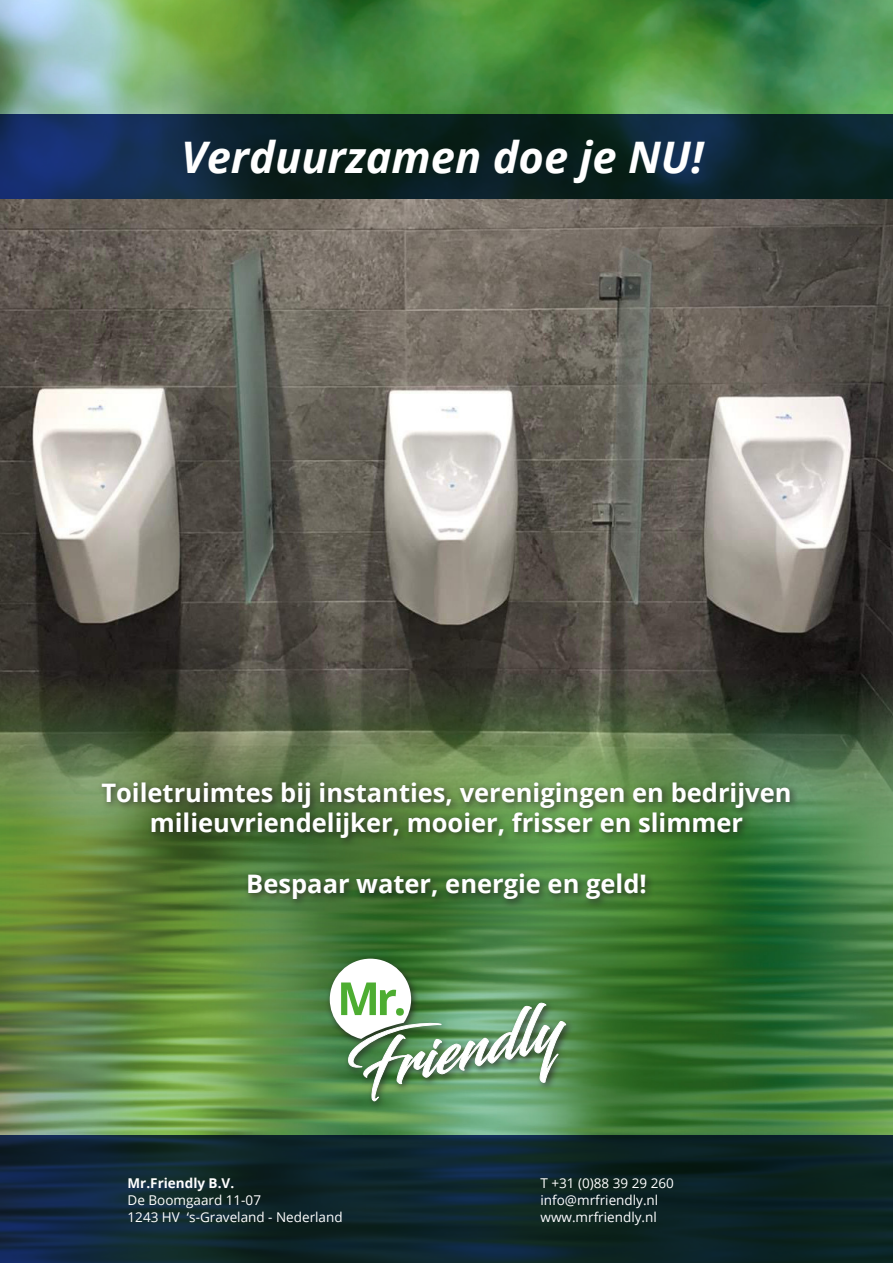
<style>
.page{position:relative;width:893px;height:1263px;background:#fff}
.page>*{position:absolute;margin:0;border:0;box-sizing:border-box;transform-origin:0 0}
.t1{font:italic 700 43.5px "Open Sans";color:#fff}
.t2{font:700 25.5px/30.6px "Open Sans";color:#fff;text-align:center}
.t3{font:13.5px/17.2px "Open Sans";color:#fff}
.t4{font:700 13.5px "Open Sans";color:#fff}
</style>
<div class="page">
<img style="left:0;top:0;width:893px;height:1135px">
<svg style="left:0;top:115px;width:893px;height:85px;background:#0e2533"></svg>
<svg style="left:0;top:1135px;width:893px;height:128px;background:#0d252c"></svg>
<img style="left:0;top:200px;width:893px;height:629px">
<div style="left:97px;top:778px;width:702px;height:131px;background:#231f20;opacity:.75"></div>
<div style="left:325px;top:954px;width:250px;height:156px;background:#231f20;opacity:.75"></div>
<svg style="left:330px;top:959px;width:236px;height:142px"></svg>
<h1 class="t1" style="left:181px;top:126px;width:524px">Verduurzamen doe je NU!</h1>
<p class="t2" style="left:101px;top:776px;width:692px">Toiletruimtes bij instanties, verenigingen en bedrijven milieuvriendelijker, mooier, frisser en slimmer</p>
<p class="t2" style="left:246px;top:868px;width:402px">Bespaar water, energie en geld!</p>
<p class="t4" style="left:128px;top:1173px;width:108px">Mr.Friendly B.V.</p>
<p class="t3" style="left:128px;top:1191px;width:217px">De Boomgaard 11-07<br>1243 HV ‘s-Graveland - Nederland</p>
<p class="t3" style="left:540px;top:1174px;width:135px">T +31 (0)88 39 29 260 info@mrfriendly.nl www.mrfriendly.nl</p>
</div>
